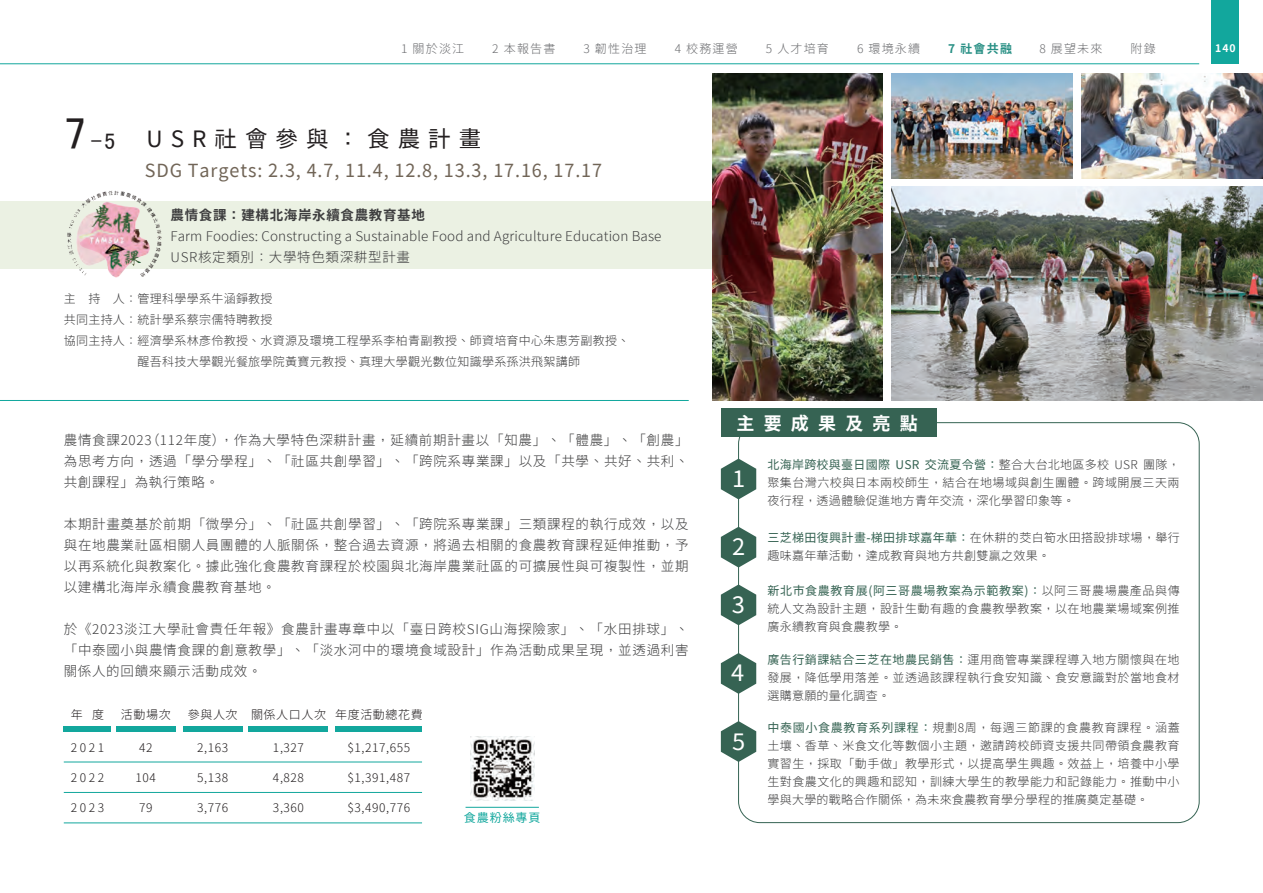
<style>
.page{position:relative;width:1263px;height:893px;background:#fff}
.page>*{position:absolute;margin:0;border:0;box-sizing:border-box;transform-origin:0 0}
.t1{font:22.5px "Taipei Sans TC Beta";letter-spacing:.355em;color:#231f20}
.t2{font:22.5px "Taipei Sans TC Beta";color:#fff;scale:1.05 1}
.t3{font:22.5px "MS P Gothic";color:#231f20}
.t4{font:18px "Taipei Sans TC Beta";letter-spacing:.05em;color:#716557}
.t5{font:700 18px "Taipei Sans TC Beta";letter-spacing:.51em;color:#fff}
.t6{font:300 13.5px/21px "Taipei Sans TC Beta";letter-spacing:.05em;color:#3e3e3f;text-align:justify}
.t7{font:300 13.5px/21px "Taipei Sans TC Beta";letter-spacing:.01em;color:#3e3e3f}
.t8{font:700 13.5px "Taipei Sans TC Beta";letter-spacing:.05em;color:#3e3e3f}
.t9{font:300 12px/18px "Taipei Sans TC Beta";letter-spacing:.025em;color:#3e3e3f;text-align:justify}
.t10{font:300 12px "Taipei Sans TC Beta";letter-spacing:.05em;color:#231f20}
.t11{font:300 12px "Taipei Sans TC Beta";letter-spacing:.1em;color:#6c6d70}
.t12{font:12px "Taipei Sans TC Beta";letter-spacing:.075em;color:#12a79d}
.t13{font:700 12px "Taipei Sans TC Beta";color:#299085}
.t14{font:700 10.5px "Taipei Sans TC Beta";color:#fff}
.s1{font-size:45px}
.s2{font-weight:400;color:#366353}
</style>
<div class="page">
<hr style="left:0;top:63px;width:1199px;height:1px;background:#12a79d">
<div style="left:1212px;top:0;width:27px;height:64px;background:#12a79d"></div>
<svg style="left:721px;top:459px;width:35px;height:40px"></svg>
<svg style="left:721px;top:527px;width:35px;height:41px"></svg>
<svg style="left:721px;top:584px;width:35px;height:41px"></svg>
<svg style="left:721px;top:653px;width:35px;height:41px"></svg>
<svg style="left:721px;top:721px;width:35px;height:41px"></svg>
<div style="left:721px;top:408px;width:215px;height:29px;background:#366353"></div>
<div style="left:0;top:202px;width:712px;height:67px;background:#ebf1e3"></div>
<hr style="left:0;top:400px;width:689px;height:1px;background:#12a79d">
<img style="left:64px;top:190px;width:100px;height:88px">
<div style="left:64px;top:726px;width:47px;height:5px;background:#12a79d"></div>
<div style="left:116px;top:726px;width:60px;height:5px;background:#12a79d"></div>
<div style="left:183px;top:726px;width:60px;height:5px;background:#12a79d"></div>
<div style="left:249px;top:726px;width:79px;height:5px;background:#12a79d"></div>
<div style="left:336px;top:726px;width:86px;height:5px;background:#12a79d"></div>
<hr style="left:64px;top:762px;width:358px;height:1px;background:#12a79d">
<hr style="left:64px;top:792px;width:358px;height:1px;background:#12a79d">
<hr style="left:64px;top:822px;width:358px;height:1px;background:#12a79d">
<img style="left:712px;top:73px;width:170px;height:327px">
<img style="left:891px;top:73px;width:181px;height:105px">
<img style="left:891px;top:186px;width:372px;height:214px">
<img style="left:1082px;top:73px;width:181px;height:105px">
<hr style="left:465px;top:807px;width:74px;height:1px;background:#12a79d">
<img style="left:471px;top:736px;width:63px;height:64px">
<h1 class="t3" style="left:64px;top:130px;width:53px"><span class="s1">7</span>-5</h1>
<p class="t11" style="left:401px;top:42px;width:65px">1 關於淡江</p>
<p class="t11" style="left:492px;top:42px;width:65px">2 本報告書</p>
<p class="t11" style="left:583px;top:42px;width:65px">3 韌性治理</p>
<p class="t11" style="left:675px;top:42px;width:65px">4 校務運營</p>
<p class="t11" style="left:766px;top:42px;width:65px">5 人才培育</p>
<p class="t11" style="left:857px;top:42px;width:65px">6 環境永續</p>
<p class="t13" style="left:948px;top:42px;width:65px">7 社會共融</p>
<p class="t11" style="left:1039px;top:42px;width:65px">8 展望未來</p>
<p class="t11" style="left:1130px;top:42px;width:27px">附錄</p>
<p class="t14" style="left:1215px;top:42px;width:22px">140</p>
<h1 class="t1" style="left:147px;top:126px;width:336px">USR社會參與：食農計畫</h1>
<h2 class="t4" style="left:145px;top:161px;width:459px">SDG Targets: 2.3, 4.7, 11.4, 12.8, 13.3, 17.16, 17.17</h2>
<p class="t8" style="left:170px;top:207px;width:256px">農情食課：建構北海岸永續食農教育基地</p>
<p class="t7" style="left:170px;top:225px;width:492px">Farm Foodies: Constructing a Sustainable Food and Agriculture Education Base<br>USR核定類別：大學特色類深耕型計畫</p>
<p class="t9" style="left:64px;top:288px;width:567px;line-height:21px;text-align:left">主　持　人：管理科學學系牛涵錚教授<br>共同主持人：統計學系蔡宗儒特聘教授<br>協同主持人：經濟學系林彥伶教授、水資源及環境工程學系李柏青副教授、師資培育中心朱惠芳副教授、　　　　　　醒吾科技大學觀光餐旅學院黃寶元教授、真理大學觀光數位知識學系孫洪飛絮講師</p>
<p class="t6" style="left:64px;top:430px;width:626px">農情食課2023（112年度），作為大學特色深耕計畫，延續前期計畫以「知農」、「體農」、「創農」為思考方向，透過「學分學程」、「社區共創學習」、「跨院系專業課」以及「共學、共好、共利、共創課程」為執行策略。</p>
<p class="t6" style="left:64px;top:514px;width:626px">本期計畫奠基於前期「微學分」、「社區共創學習」、「跨院系專業課」三類課程的執行成效，以及與在地農業社區相關人員團體的人脈關係，整合過去資源，將過去相關的食農教育課程延伸推動，予以再系統化與教案化。據此強化食農教育課程於校園與北海岸農業社區的可擴展性與可複製性，並期以建構北海岸永續食農教育基地。</p>
<p class="t6" style="left:64px;top:619px;width:626px">於《2023淡江大學社會責任年報》食農計畫專章中以「臺日跨校SIG山海探險家」、「水田排球」、「中泰國小與農情食課的創意教學」、「淡水河中的環境食域設計」作為活動成果呈現，並透過利害關係人的回饋來顯示活動成效。</p>
<p class="t10" style="left:71px;top:708px;width:35px">年 度</p>
<p class="t10" style="left:71px;top:741px;width:35px">2021</p>
<p class="t10" style="left:71px;top:771px;width:35px">2022</p>
<p class="t10" style="left:71px;top:801px;width:35px">2023</p>
<p class="t10" style="left:121px;top:708px;width:51px">活動場次</p>
<p class="t10" style="left:139px;top:741px;width:15px">42</p>
<p class="t10" style="left:136px;top:771px;width:22px">104</p>
<p class="t10" style="left:139px;top:801px;width:15px">79</p>
<p class="t10" style="left:188px;top:708px;width:51px">參與人次</p>
<p class="t10" style="left:197px;top:741px;width:33px">2,163</p>
<p class="t10" style="left:197px;top:771px;width:33px">5,138</p>
<p class="t10" style="left:197px;top:801px;width:33px">3,776</p>
<p class="t10" style="left:251px;top:708px;width:76px">關係人口人次</p>
<p class="t10" style="left:273px;top:741px;width:33px">1,327</p>
<p class="t10" style="left:273px;top:771px;width:33px">4,828</p>
<p class="t10" style="left:273px;top:801px;width:33px">3,360</p>
<p class="t10" style="left:335px;top:708px;width:89px">年度活動總花費</p>
<p class="t10" style="left:348px;top:741px;width:64px">$1,217,655</p>
<p class="t10" style="left:348px;top:771px;width:64px">$1,391,487</p>
<p class="t10" style="left:348px;top:801px;width:64px">$3,490,776</p>
<p class="t12" style="left:464px;top:811px;width:78px">食農粉絲專頁</p>
<h2 class="t5" style="left:737px;top:413px;width:183px">主要成果及亮點</h2>
<p class="t9" style="left:767px;top:456px;width:414px"><span class="s2">北海岸跨校與臺日國際 USR 交流夏令營：</span>整合大台北地區多校 USR 團隊，聚集台灣六校與日本兩校師生，結合在地場域與創生團體。跨域開展三天兩夜行程，透過體驗促進地方青年交流，深化學習印象等。</p>
<h1 class="t2" style="left:732px;top:466px;width:14px">1</h1>
<p class="t9" style="left:732px;top:529px;width:449px;text-indent:35px"><span class="s2">三芝梯田復興計畫-梯田排球嘉年華：</span>在休耕的茭白筍水田搭設排球場，舉行<br><sup>2</sup> 趣味嘉年華活動，達成教育與地方共創雙贏之效果。</p>
<p class="t9" style="left:767px;top:582px;width:414px"><span class="s2">新北市食農教育展(阿三哥農場教案為示範教案)：</span>以阿三哥農場農產品與傳統人文為設計主題，設計生動有趣的食農教學教案，以在地農業場域案例推廣永續教育與食農教學。</p>
<h1 class="t2" style="left:732px;top:592px;width:14px">3</h1>
<h1 class="t2" style="left:731px;top:660px;width:14px">4</h1>
<h1 class="t2" style="left:732px;top:729px;width:14px">5</h1>
<p class="t9" style="left:767px;top:650px;width:414px"><span class="s2">廣告行銷課結合三芝在地農民銷售：</span>運用商管專業課程導入地方關懷與在地發展，降低學用落差。並透過該課程執行食安知識、食安意識對於當地食材選購意願的量化調查。</p>
<p class="t9" style="left:767px;top:718px;width:414px"><span class="s2">中泰國小食農教育系列課程：</span>規劃8周，每週三節課的食農教育課程。涵蓋土壤、香草、米食文化等數個小主題，邀請跨校師資支援共同帶領食農教育實習生，採取「動手做」教學形式，以提高學生興趣。效益上，培養中小學生對食農文化的興趣和認知，訓練大學生的教學能力和記錄能力。推動中小學與大學的戰略合作關係，為未來食農教育學分學程的推廣奠定基礎。</p>
</div>
